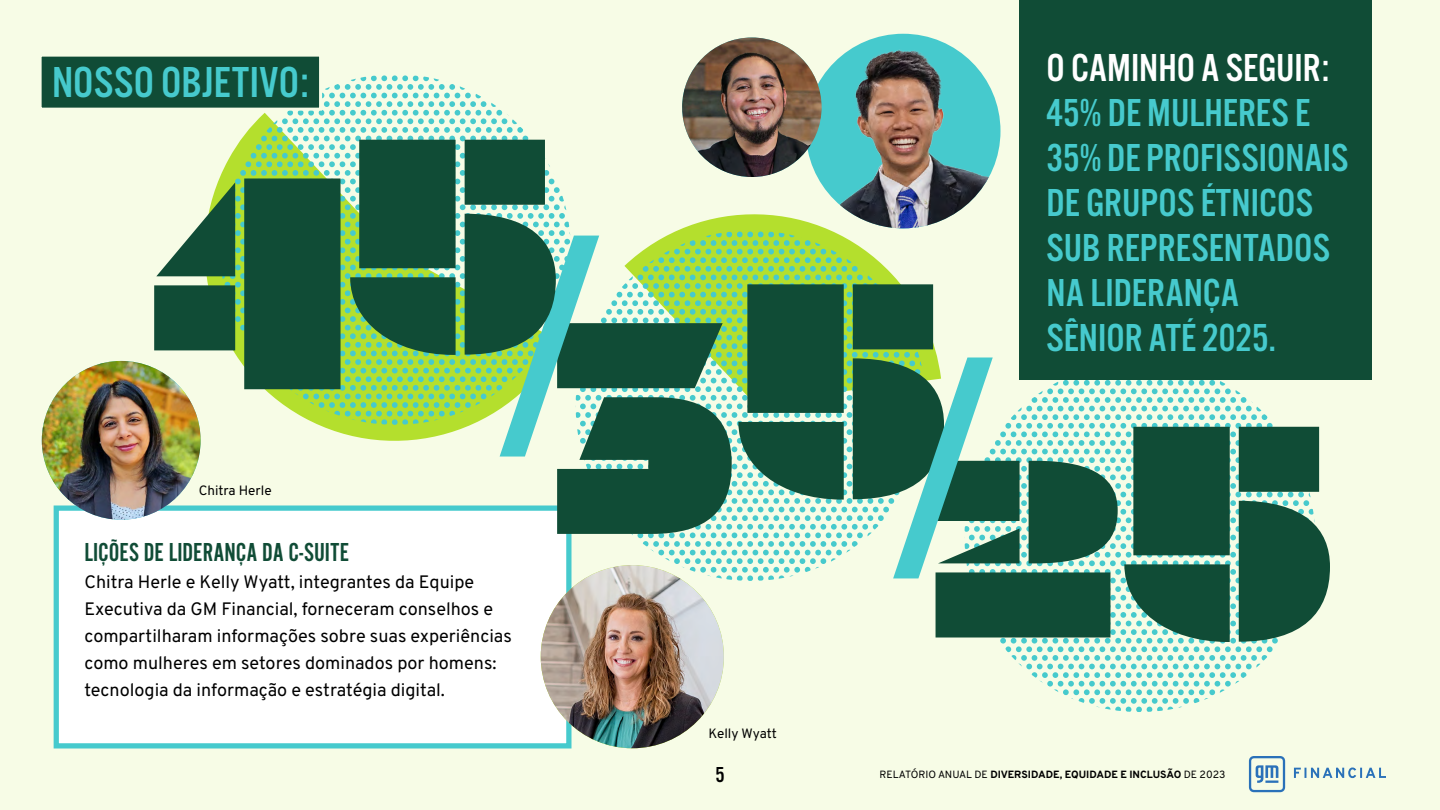
<style>
.page{position:relative;width:1440px;height:810px;background:#f7fce6}
.page>*{position:absolute;margin:0;border:0;box-sizing:border-box;transform-origin:0 0}
.t1{font:301.05px "Milka";color:#104c36}
.t2{font:45px "Alternate Got No 3 D";letter-spacing:.01em;color:#46cacd}
.t3{font:40.5px/45px "Alternate Got No 3 D";color:#46cacd}
.t4{font:40.5px "Alternate Got No 3 D";color:#fff}
.t5{font:27px "Alternate Got No 2 D";color:#104c36}
.t6{font:22.5px "Alternate Got No 3 D";color:#000}
.t7{font:18px/27px "Overpass";color:#000}
.t8{font:13.5px "Overpass";color:#000}
.t9{font:800 10.5px "Overpass";color:#000}
.s1{font-family:"Alternate Got No 3 D";color:#46cacd}
.s2{font-weight:400}
</style>
<div class="page">
<svg style="left:964px;top:363px;width:351px;height:349px;background:#cef0e0"></svg>
<div style="left:54px;top:506px;width:518px;height:242px;background:#fff;border:5px solid #46cacd"></div>
<div style="left:1019px;top:0;width:352px;height:380px;background:#104c36"></div>
<svg style="left:926px;top:228px;width:15px;height:175px;background:#eaf6c2"></svg>
<svg style="left:178px;top:113px;width:42px;height:355px;background:#f0f9d3"></svg>
<svg style="left:220px;top:75px;width:706px;height:506px;background:#c8ecb8"></svg>
<svg style="left:1249px;top:756px;width:137px;height:36px;background:#d2e3dd"></svg>
<div style="left:806px;top:34px;width:194px;height:194px;background:#46cacd;border-radius:50%"></div>
<img style="left:817px;top:48px;width:183px;height:180px">
<img style="left:682px;top:38px;width:140px;height:139px;border-radius:70px">
<img style="left:541px;top:565px;width:183px;height:183px;border-radius:92px">
<img style="left:42px;top:361px;width:159px;height:159px;border-radius:79px">
<div style="left:40px;top:55px;width:281px;height:54px;background:#104c36"></div>
<div style="left:39px;top:54px;width:283px;height:57px;border:3px solid #f7fce6"></div>
<h3 class="t4" style="left:1047px;top:46px;width:284px">O CAMINHO A SEGUIR:</h3>
<h3 class="t3" style="left:1047px;top:91px;width:303px">45% DE MULHERES E<br>35% DE PROFISSIONAIS<br>DE GRUPOS ÉTNICOS<br>SUB REPRESENTADOS<br>NA LIDERANÇA<br>SÊNIOR ATÉ 2025.</h3>
<h2 class="t2" style="left:52px;top:58px;width:258px">NOSSO OBJETIVO:</h2>
<h1 class="t1" style="left:148px;top:-31px;width:460px">45<span class="s1">/</span></h1>
<h1 class="t1" style="left:552px;top:114px;width:449px">35<span class="s1">/</span></h1>
<h1 class="t1" style="left:928px;top:256px;width:406px">25</h1>
<p class="t8" style="left:199px;top:482px;width:74px">Chitra Herle</p>
<h3 class="t5" style="left:84px;top:538px;width:266px">LIÇÕES DE LIDERANÇA DA C-SUITE</h3>
<p class="t7" style="left:84px;top:569px;width:429px">Chitra Herle e Kelly Wyatt, integrantes da Equipe Executiva da GM Financial, forneceram conselhos e compartilharam informações sobre suas experiências como mulheres em setores dominados por homens: tecnologia da informação e estratégia digital.</p>
<p class="t8" style="left:708px;top:725px;width:70px">Kelly Wyatt</p>
<p class="t6" style="left:715px;top:762px;width:11px">5</p>
<p class="t9" style="left:880px;top:768px;width:347px"><span class="s2">RELATÓRIO ANUAL DE</span> DIVERSIDADE, EQUIDADE E INCLUSÃO <span class="s2">DE 2023</span></p>
</div>
